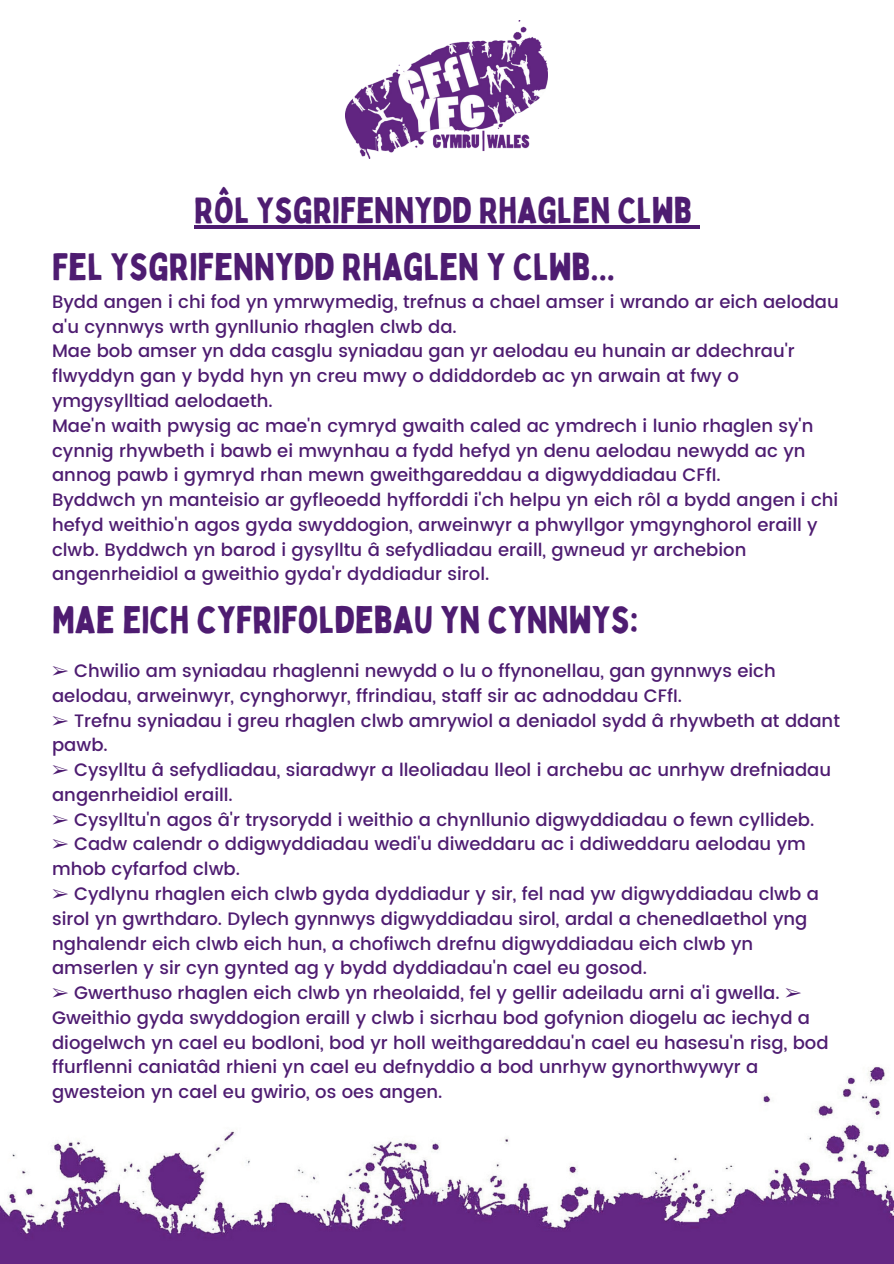
<style>
.page{position:relative;width:894px;height:1264px;background:#fff}
.page>*{position:absolute;margin:0;border:0;box-sizing:border-box;transform-origin:0 0}
.t1{font:37.5px "Bobby Jones";color:#4e1c71}
.t2{font:36px "Bobby Jones";color:#4e1c71}
.t3{font:500 18px/24.8px "Poppins";color:#4e1c71}
.s1{font-family:"Free Serif";font-weight:400}
</style>
<div class="page">
<img style="left:0;top:1066px;width:893px;height:197px">
<img style="left:346px;top:20px;width:201px;height:139px">
<hr style="left:194px;top:226px;width:498px;height:3px;background:#4e1c71">
<svg style="left:692px;top:226px;width:7px;height:3px"></svg>
<h2 class="t2" style="left:194px;top:187px;width:499px">RÔL YSGRIFENNYDD RHAGLEN CLWB</h2>
<h1 class="t1" style="left:52px;top:242px;width:564px">FEL YSGRIFENNYDD RHAGLEN Y CLWB...</h1>
<p class="t3" style="left:52px;top:290px;width:788px">Bydd angen i chi fod yn ymrwymedig, trefnus a chael amser i wrando ar eich aelodau a'u cynnwys wrth gynllunio rhaglen clwb da.<br>Mae bob amser yn dda casglu syniadau gan yr aelodau eu hunain ar ddechrau'r flwyddyn gan y bydd hyn yn creu mwy o ddiddordeb ac yn arwain at fwy o ymgysylltiad aelodaeth.<br>Mae'n waith pwysig ac mae'n cymryd gwaith caled ac ymdrech i lunio rhaglen sy'n cynnig rhywbeth i bawb ei mwynhau a fydd hefyd yn denu aelodau newydd ac yn annog pawb i gymryd rhan mewn gweithgareddau a digwyddiadau CFfI.<br>Byddwch yn manteisio ar gyfleoedd hyfforddi i'ch helpu yn eich rôl a bydd angen i chi hefyd weithio'n agos gyda swyddogion, arweinwyr a phwyllgor ymgynghorol eraill y clwb. Byddwch yn barod i gysylltu â sefydliadau eraill, gwneud yr archebion angenrheidiol a gweithio gyda'r dyddiadur sirol.</p>
<h1 class="t1" style="left:52px;top:595px;width:587px">MAE EICH CYFRIFOLDEBAU YN CYNNWYS:</h1>
<p class="t3" style="left:52px;top:659px;width:725px"><span class="s1">➢</span> Chwilio am syniadau rhaglenni newydd o lu o ffynonellau, gan gynnwys eich aelodau, arweinwyr, cynghorwyr, ffrindiau, staff sir ac adnoddau CFfI.</p>
<p class="t3" style="left:52px;top:708px;width:789px"><span class="s1">➢</span> Trefnu syniadau i greu rhaglen clwb amrywiol a deniadol sydd â rhywbeth at ddant pawb.</p>
<p class="t3" style="left:52px;top:758px;width:780px"><span class="s1">➢</span> Cysylltu â sefydliadau, siaradwyr a lleoliadau lleol i archebu ac unrhyw drefniadau angenrheidiol eraill.</p>
<p class="t3" style="left:52px;top:807px;width:763px"><span class="s1">➢</span> Cysylltu'n agos â'r trysorydd i weithio a chynllunio digwyddiadau o fewn cyllideb.</p>
<p class="t3" style="left:52px;top:832px;width:755px"><span class="s1">➢</span> Cadw calendr o ddigwyddiadau wedi'u diweddaru ac i ddiweddaru aelodau ym mhob cyfarfod clwb.</p>
<p class="t3" style="left:52px;top:881px;width:768px"><span class="s1">➢</span> Cydlynu rhaglen eich clwb gyda dyddiadur y sir, fel nad yw digwyddiadau clwb a sirol yn gwrthdaro. Dylech gynnwys digwyddiadau sirol, ardal a chenedlaethol yng nghalendr eich clwb eich hun, a chofiwch drefnu digwyddiadau eich clwb yn amserlen y sir cyn gynted ag y bydd dyddiadau'n cael eu gosod.</p>
<p class="t3" style="left:52px;top:980px;width:777px"><span class="s1">➢</span> Gwerthuso rhaglen eich clwb yn rheolaidd, fel y gellir adeiladu arni a'i gwella. <span class="s1">➢ </span>Gweithio gyda swyddogion eraill y clwb i sicrhau bod gofynion diogelu ac iechyd a diogelwch yn cael eu bodloni, bod yr holl weithgareddau'n cael eu hasesu'n risg, bod ffurflenni caniatâd rhieni yn cael eu defnyddio a bod unrhyw gynorthwywyr a gwesteion yn cael eu gwirio, os oes angen.</p>
</div>
